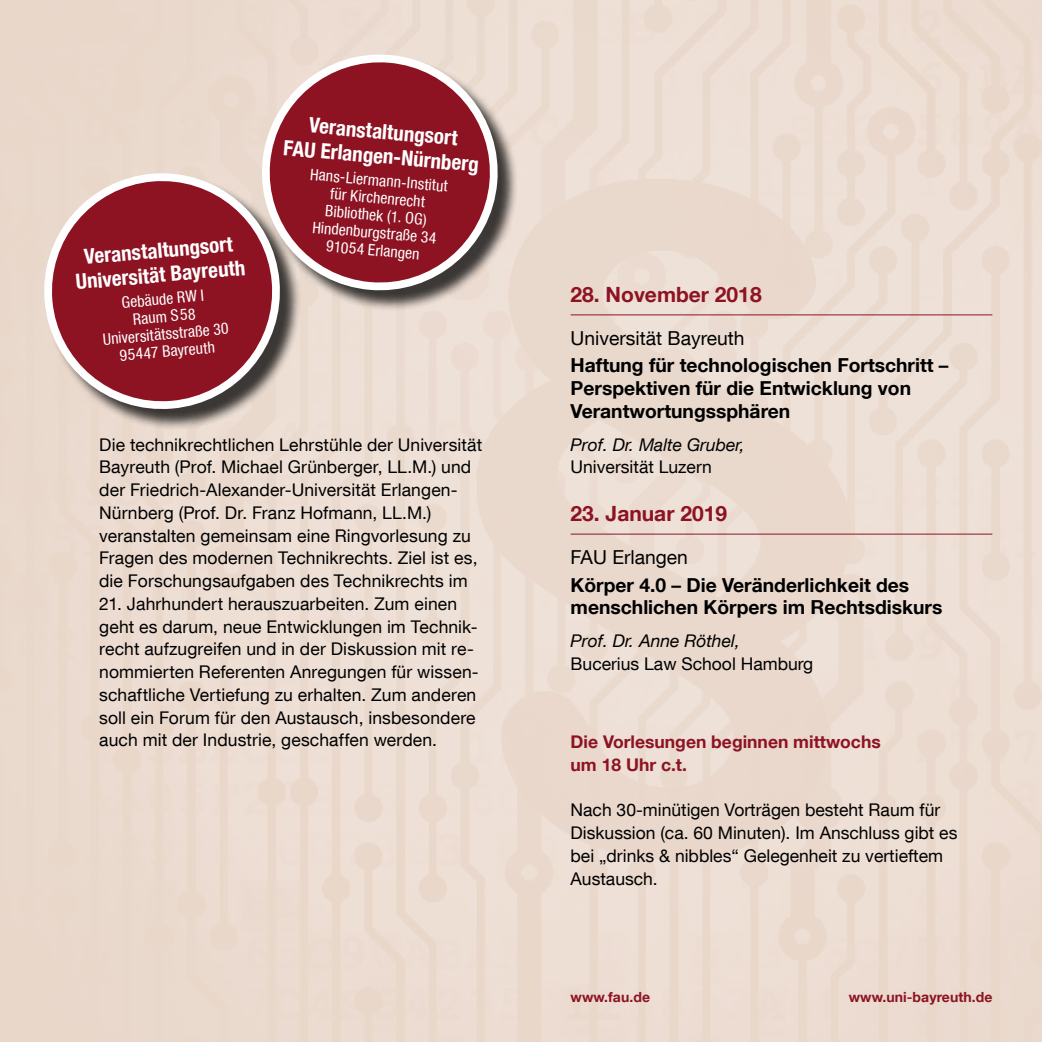
<style>
.page{position:relative;width:1042px;height:1042px;background:#fff}
.page>*{position:absolute;margin:0;border:0;box-sizing:border-box;transform-origin:0 0}
.t1{font:700 condensed 21px/24.5px "Helvetica Neue LT Com";color:#fff;text-align:center}
.t2{font:700 21px "Helvetica Neue LT Com";color:#8d1323}
.t3{font:700 19.25px/22.8px "Helvetica Neue LT Com";color:#000}
.t4{font:19.25px "Helvetica Neue LT Com";color:#000}
.t5{font:17.5px/22.8px "Helvetica Neue LT Com";letter-spacing:.005em;color:#000}
.t6{font:700 17.5px/22.8px "Helvetica Neue LT Com";color:#8d1323}
.t7{font:italic 17.5px "Helvetica Neue LT Com";color:#000}
.t8{font:condensed 15.75px/17.5px "Helvetica Neue LT Com";color:#fff;text-align:center}
.t9{font:700 14px "Helvetica Neue LT Com";letter-spacing:.005em;color:#8d1323}
</style>
<div class="page">
<hr style="left:570px;top:314px;width:422px;height:1px;background:#8d1323">
<hr style="left:570px;top:534px;width:422px;height:1px;background:#8d1323">
<div style="left:47px;top:176px;width:255px;height:255px;background:#000;opacity:.75"></div>
<svg style="left:43px;top:172px;width:238px;height:241px;background:#a24b54"></svg>
<div style="left:265px;top:57px;width:254px;height:255px;background:#000;opacity:.75"></div>
<svg style="left:252px;top:45px;width:255px;height:249px;background:#a95a61"></svg>
<p class="t1" style="left:73px;top:245px;width:171px;rotate:-5deg">Veranstaltungsort<br>Universität Bayreuth</p>
<p class="t8" style="left:99px;top:295px;width:128px;rotate:-5deg">Gebäude RW I<br>Raum S58<br>Universitätsstraße 30<br>95447 Bayreuth</p>
<p class="t1" style="left:287px;top:111px;width:198px;rotate:5deg">Veranstaltungsort<br>FAU Erlangen-Nürnberg</p>
<p class="t8" style="left:311px;top:165px;width:139px;rotate:5deg">Hans-Liermann-Institut für Kirchenrecht<br>Bibliothek (1. OG)<br>Hindenburgstraße 34<br>91054 Erlangen</p>
<p class="t5" style="left:99px;top:433px;width:384px">Die technikrechtlichen Lehrstühle der Universität Bayreuth (Prof. Michael Grünberger, LL.M.) und der Friedrich-Alexander-Universität Erlangen-Nürnberg (Prof. Dr. Franz Hofmann, LL.M.) veranstalten gemeinsam eine Ringvorlesung zu Fragen des modernen Technikrechts. Ziel ist es, die Forschungsaufgaben des Technikrechts im</p>
<p class="t5" style="left:99px;top:592px;width:381px">21. Jahrhundert herauszuarbeiten. Zum einen geht es darum, neue Entwicklungen im Technik&shy;recht aufzugreifen und in der Diskussion mit re&shy;nommierten Referenten Anregungen für wissen&shy;schaftliche Vertiefung zu erhalten. Zum anderen soll ein Forum für den Austausch, insbesondere auch mit der Industrie, geschaffen werden.</p>
<p class="t2" style="left:570px;top:281px;width:193px">28. November 2018</p>
<p class="t4" style="left:570px;top:326px;width:175px">Universität Bayreuth</p>
<p class="t3" style="left:570px;top:353px;width:379px">Haftung für technologischen Fortschritt –<br>Perspektiven für die Entwicklung von<br>Verantwortungssphären</p>
<p class="t7" style="left:570px;top:433px;width:176px">Prof. Dr. Malte Gruber,</p>
<p class="t5" style="left:570px;top:455px;width:143px">Universität Luzern</p>
<p class="t2" style="left:570px;top:500px;width:158px">23. Januar 2019</p>
<p class="t4" style="left:570px;top:545px;width:119px">FAU Erlangen</p>
<p class="t3" style="left:570px;top:573px;width:373px">Körper 4.0 – Die Veränderlichkeit des menschlichen Körpers im Rechtsdiskurs</p>
<p class="t7" style="left:570px;top:630px;width:171px">Prof. Dr. Anne Röthel,</p>
<p class="t5" style="left:570px;top:652px;width:244px">Bucerius Law School Hamburg</p>
<p class="t6" style="left:570px;top:730px;width:312px">Die Vorlesungen beginnen mittwochs um 18 Uhr c.t.</p>
<p class="t5" style="left:570px;top:798px;width:388px">Nach 30-minütigen Vorträgen besteht Raum für Diskussion (ca. 60 Minuten). Im Anschluss gibt es bei „drinks &amp; nibbles“ Gelegenheit zu vertieftem Austausch.</p>
<p class="t9" style="left:570px;top:988px;width:81px">www.fau.de</p>
<p class="t9" style="left:849px;top:988px;width:145px">www.uni-bayreuth.de</p>
</div>
